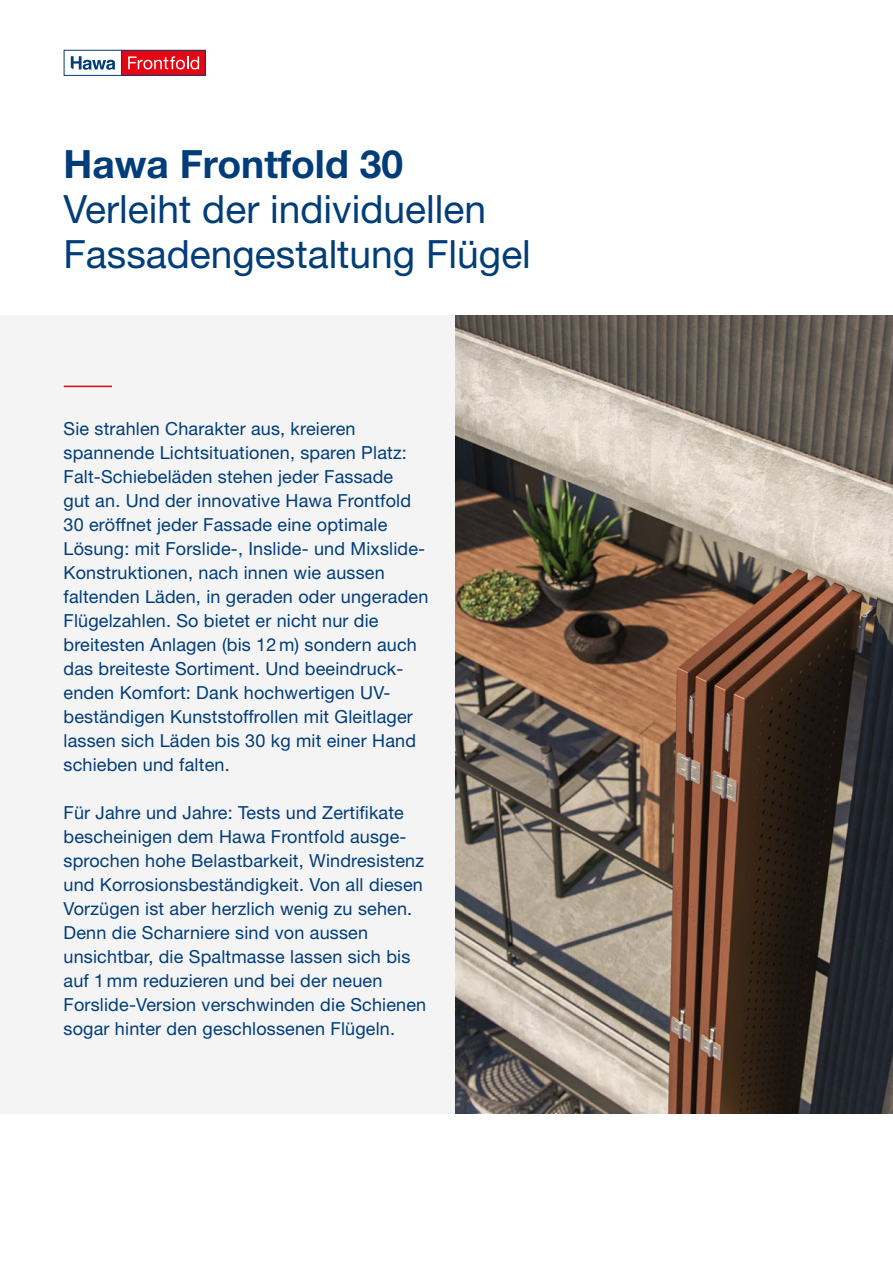
<style>
.page{position:relative;width:893px;height:1263px;background:#fff}
.page>*{position:absolute;margin:0;border:0;box-sizing:border-box;transform-origin:0 0}
.t1{font:39px/45px "Helvetica Neue LT Std";color:#003d79}
.t2{font:700 39px "Helvetica Neue LT Std";color:#003d79}
.t3{font:18px/24px "Helvetica Neue LT Std";letter-spacing:.01em;color:#003d79}
</style>
<div class="page">
<div style="left:0;top:315px;width:893px;height:798px;background:#f4f4f4"></div>
<hr style="left:64px;top:386px;width:48px;height:1px;background:#e30613">
<hr style="left:892px;top:153px;width:1px;height:960px;background:#f4f4f4">
<svg style="left:64px;top:50px;width:142px;height:25px"></svg>
<img style="left:456px;top:315px;width:437px;height:798px">
<h1 class="t2" style="left:64px;top:140px;width:341px">Hawa Frontfold 30</h1>
<h1 class="t1" style="left:64px;top:186px;width:469px">Verleiht der individuellen<br>Fassadengestaltung Flügel</h1>
<p class="t3" style="left:64px;top:416px;width:366px">Sie strahlen Charakter aus, kreieren spannende Lichtsituationen, sparen Platz:<br>Falt-Schiebeläden stehen jeder Fassade<br>gut an. Und der innovative Hawa Frontfold 30 eröffnet jeder Fassade eine optimale Lösung: mit Forslide-, Inslide- und Mixslide-Konstruktionen, nach innen wie aussen faltenden Läden, in geraden oder ungeraden Flügelzahlen. So bietet er nicht nur die breitesten Anlagen (bis 12 m) sondern auch das breiteste Sortiment. Und beeindruck&shy;enden Komfort: Dank hochwertigen UV&shy;beständigen Kunststoffrollen mit Gleitlager lassen sich Läden bis 30 kg mit einer Hand schieben und falten.</p>
<p class="t3" style="left:64px;top:800px;width:364px">Für Jahre und Jahre: Tests und Zertifikate bescheinigen dem Hawa Frontfold ausge&shy;sprochen hohe Belastbarkeit, Windresistenz und Korrosionsbeständigkeit. Von all diesen Vorzügen ist aber herzlich wenig zu sehen.<br>Denn die Scharniere sind von aussen unsichtbar, die Spaltmasse lassen sich bis auf 1 mm reduzieren und bei der neuen Forslide-Version verschwinden die Schienen sogar hinter den geschlossenen Flügeln.</p>
</div>
